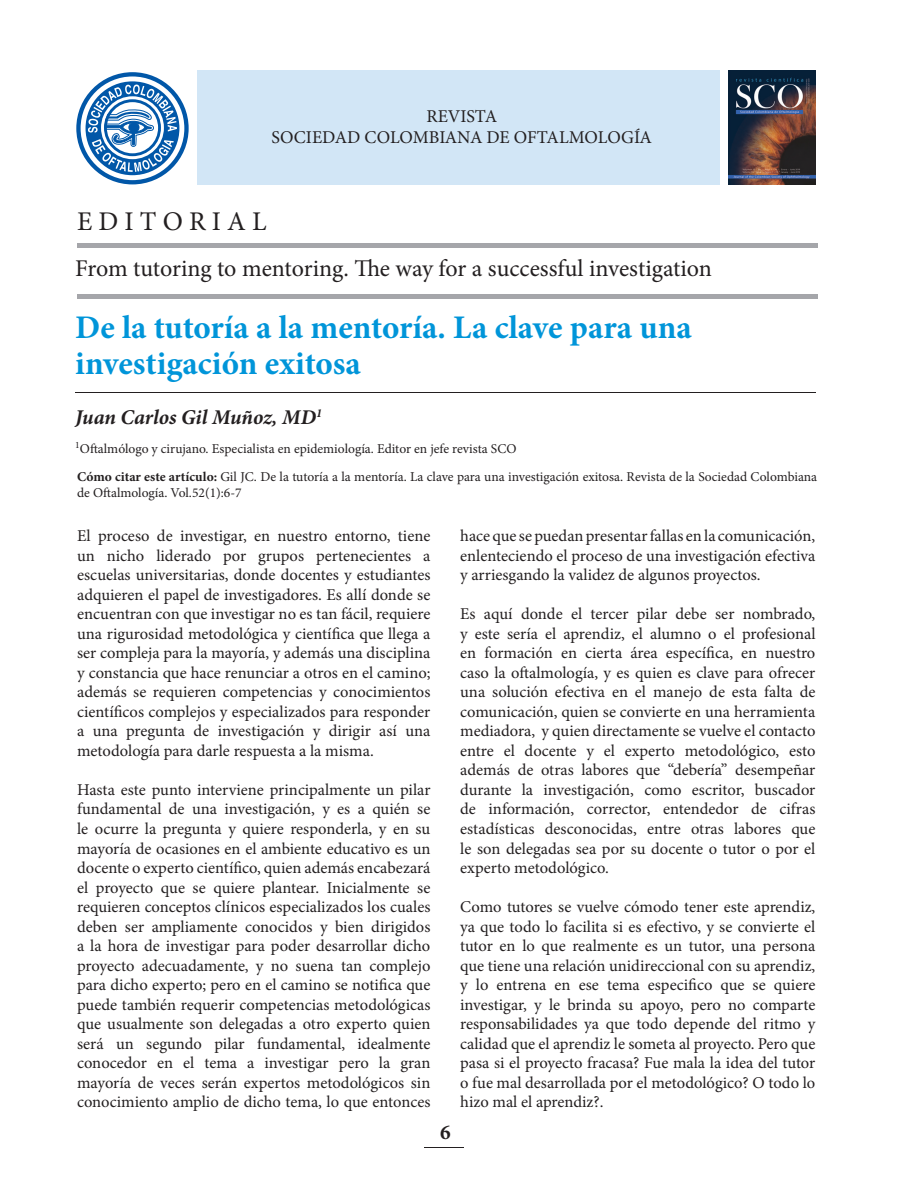
<style>
.page{position:relative;width:918px;height:1180px;background:#fff}
.page>*{position:absolute;margin:0;border:0;box-sizing:border-box;transform-origin:0 0}
.t1{font:700 33px/36px "Minion Pro";color:#0095d9}
.t2{font:27px "Minion Pro";color:#231f20}
.t3{font:24px "Minion Pro";color:#231f20}
.t4{font:italic 700 21px "Minion Pro";color:#231f20}
.t5{font:700 21px "Minion Pro";color:#231f20}
.t6{font:18px/21.6px "Minion Pro";color:#231f20;text-align:center}
.t7{font:16.5px/19.5px "Minion Pro";color:#231f20;text-align:justify}
.t8{font:13.5px/16.2px "Minion Pro";color:#231f20}
.s1{font-weight:700}
</style>
<div class="page">
<hr style="left:423px;top:1147px;width:40px;height:1px;background:#231f20">
<div style="left:77px;top:243px;width:739px;height:5px;background:#a5a6aa"></div>
<div style="left:77px;top:294px;width:739px;height:5px;background:#a5a6aa"></div>
<hr style="left:75px;top:392px;width:740px;height:1px;background:#231f20">
<div style="left:197px;top:96px;width:522px;height:89px;background:#d2e6f6"></div>
<div style="left:197px;top:70px;width:522px;height:26px;background:#d2e6f6"></div>
<svg style="left:78px;top:74px;width:108px;height:108px"></svg>
<div style="left:76px;top:72px;width:112px;height:112px;border:4px solid #0157a8;border-radius:50%"></div>
<svg style="left:85px;top:81px;width:94px;height:94px"></svg>
<img style="left:728px;top:70px;width:87px;height:115px">
<p class="t6" style="left:271px;top:106px;width:382px">REVISTA<br>SOCIEDAD COLOMBIANA DE OFTALMOLOGÍA</p>
<h2 class="t2" style="left:77px;top:210px;width:191px">E D I T O R I A L</h2>
<h3 class="t3" style="left:75px;top:258px;width:638px">From tutoring to mentoring. The way for a successful investigation</h3>
<h1 class="t1" style="left:75px;top:312px;width:618px">De la tutoría a la mentoría. La clave para una investigación exitosa</h1>
<p class="t4" style="left:75px;top:409px;width:248px">Juan Carlos Gil Muñoz, MD<sup>1</sup></p>
<p class="t8" style="left:75px;top:442px;width:442px"><sup>1</sup>Oftalmólogo y cirujano. Especialista en epidemiología. Editor en jefe revista SCO</p>
<p class="t8" style="left:77px;top:469px;width:741px"><span class="s1">Cómo citar este artículo:</span> Gil JC. De la tutoría a la mentoría. La clave para una investigación exitosa. Revista de la Sociedad Colombiana de Oftalmología. Vol.52(1):6-7</p>
<p class="t7" style="left:77px;top:528px;width:355px">El proceso de investigar, en nuestro entorno, tiene un nicho liderado por grupos pertenecientes a escuelas universitarias, donde docentes y estudiantes adquieren el papel de investigadores. Es allí donde se encuentran con que investigar no es tan fácil, requiere una rigurosidad metodológica y científica que llega a ser compleja para la mayoría, y además una disciplina y constancia que hace renunciar a otros en el camino; además se requieren competencias y conocimientos científicos complejos y especializados para responder a una pregunta de investigación y dirigir así una metodología para darle respuesta a la misma.</p>
<p class="t7" style="left:77px;top:781px;width:355px">Hasta este punto interviene principalmente un pilar fundamental de una investigación, y es a quién se le ocurre la pregunta y quiere responderla, y en su mayoría de ocasiones en el ambiente educativo es un docente o experto científico, quien además encabezará el proyecto que se quiere plantear. Inicialmente se requieren conceptos clínicos especializados los cuales deben ser ampliamente conocidos y bien dirigidos a la hora de investigar para poder desarrollar dicho proyecto adecuadamente, y no suena tan complejo para dicho experto; pero en el camino se notifica que puede también requerir competencias metodológicas que usualmente son delegadas a otro experto quien será un segundo pilar fundamental, idealmente conocedor en el tema a investigar pero la gran mayoría de veces serán expertos metodológicos sin conocimiento amplio de dicho tema, lo que entonces</p>
<p class="t5" style="left:440px;top:1123px;width:12px">6</p>
<p class="t7" style="left:460px;top:528px;width:356px">hace que se puedan presentar fallas en la comunicación, enlenteciendo el proceso de una investigación efectiva y arriesgando la validez de algunos proyectos.</p>
<p class="t7" style="left:460px;top:606px;width:357px">Es aquí donde el tercer pilar debe ser nombrado, y este sería el aprendiz, el alumno o el profesional en formación en cierta área específica, en nuestro caso la oftalmología, y es quien es clave para ofrecer una solución efectiva en el manejo de esta falta de comunicación, quien se convierte en una herramienta mediadora, y quien directamente se vuelve el contacto entre el docente y el experto metodológico, esto además de otras labores que “debería” desempeñar durante la investigación, como escritor, buscador de información, corrector, entendedor de cifras estadísticas desconocidas, entre otras labores que le son delegadas sea por su docente o tutor o por el experto metodológico.</p>
<p class="t7" style="left:460px;top:898px;width:356px">Como tutores se vuelve cómodo tener este aprendiz, ya que todo lo facilita si es efectivo, y se convierte el tutor en lo que realmente es un tutor, una persona que tiene una relación unidireccional con su aprendiz, y lo entrena en ese tema especifico que se quiere investigar, y le brinda su apoyo, pero no comparte responsabilidades ya que todo depende del ritmo y calidad que el aprendiz le someta al proyecto. Pero que pasa si el proyecto fracasa? Fue mala la idea del tutor o fue mal desarrollada por el metodológico? O todo lo hizo mal el aprendiz?.</p>
</div>
